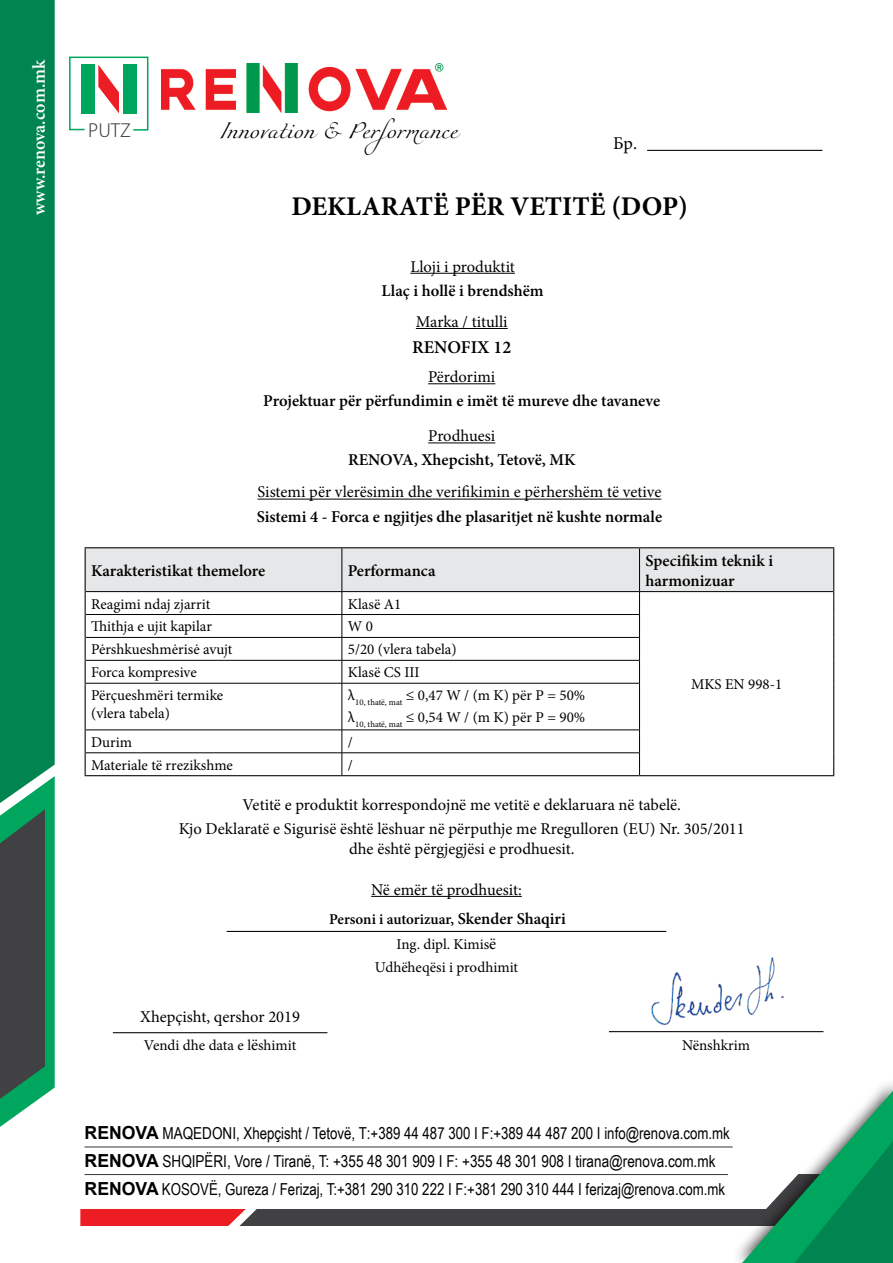
<style>
.page{position:relative;width:893px;height:1263px;background:#fff}
.page>*{position:absolute;margin:0;border:0;box-sizing:border-box;transform-origin:0 0}
.t1{font:700 27px "Minion Pro";color:#000}
.t2{font:18px "Miama Nueva";color:#000}
.t3{font:600 18px "Minion Pro";letter-spacing:-.005em;color:#fff}
.t4{font:600 18px "Minion Pro";color:#000}
.t5{font:300 18px "Koz Go Pr 6 N";color:#414042}
.t6{font:18px "Minion Pro";color:#000}
.t7{font:16.5px/24px "Minion Pro";color:#000;text-align:center}
.t8{font:16.5px/28px "Arial Narrow";color:#000}
.t9{font:600 16.5px/19.8px "Minion Pro";color:#000}
.t10{font:15px/18px "Minion Pro";color:#000}
.t11{font:600 15px/25.7px "Minion Pro";letter-spacing:-.005em;color:#000;text-align:center}
.s1{font-size:15px}
.s2{font-size:16.5px}
.s3{font-weight:400}
.s4{font-weight:400;font-size:16.5px}
.s5{font-family:"Arial";font-weight:700;font-size:18px}
</style>
<div class="page">
<svg style="left:202px;top:1175px;width:529px;height:51px"></svg>
<svg style="left:0;top:0;width:55px;height:1127px;background:#137d53"></svg>
<div style="left:80px;top:1209px;width:166px;height:17px;background:#ed1d24"></div>
<div style="left:731px;top:1075px;width:162px;height:188px;background:#000;opacity:.75"></div>
<svg style="left:742px;top:1091px;width:151px;height:172px"></svg>
<hr style="left:85px;top:1174px;width:643px;height:1px;background:#414042">
<hr style="left:85px;top:1146px;width:648px;height:1px;background:#414042">
<img style="left:161px;top:63px;width:286px;height:49px">
<svg style="left:69px;top:56px;width:80px;height:75px"></svg>
<hr style="left:410px;top:273px;width:105px;height:1px;background:#000">
<hr style="left:647px;top:150px;width:175px;height:1px;background:#000">
<hr style="left:416px;top:328px;width:92px;height:1px;background:#000">
<hr style="left:428px;top:383px;width:67px;height:1px;background:#000">
<hr style="left:428px;top:442px;width:67px;height:1px;background:#000">
<hr style="left:258px;top:499px;width:403px;height:1px;background:#000">
<hr style="left:86px;top:683px;width:256px;height:1px;background:#000">
<hr style="left:342px;top:683px;width:298px;height:1px;background:#000">
<hr style="left:342px;top:683px;width:1px;height:47px;background:#000">
<hr style="left:639px;top:683px;width:1px;height:47px;background:#000">
<hr style="left:86px;top:730px;width:256px;height:1px;background:#000">
<hr style="left:342px;top:730px;width:298px;height:1px;background:#000">
<hr style="left:86px;top:752px;width:256px;height:1px;background:#000">
<hr style="left:342px;top:752px;width:298px;height:1px;background:#000">
<svg style="left:342px;top:730px;width:1px;height:45px"></svg>
<svg style="left:639px;top:730px;width:1px;height:45px"></svg>
<hr style="left:85px;top:547px;width:257px;height:1px;background:#000">
<hr style="left:342px;top:547px;width:297px;height:1px;background:#000">
<hr style="left:639px;top:547px;width:195px;height:1px;background:#000">
<hr style="left:833px;top:683px;width:1px;height:47px;background:#000">
<svg style="left:833px;top:730px;width:1px;height:45px"></svg>
<hr style="left:639px;top:775px;width:195px;height:1px;background:#000">
<svg style="left:85px;top:548px;width:749px;height:135px"></svg>
<hr style="left:85px;top:683px;width:1px;height:47px;background:#000">
<svg style="left:85px;top:730px;width:1px;height:45px"></svg>
<hr style="left:85px;top:775px;width:257px;height:1px;background:#000">
<hr style="left:342px;top:775px;width:297px;height:1px;background:#000">
<hr style="left:371px;top:896px;width:151px;height:1px;background:#000">
<hr style="left:227px;top:931px;width:439px;height:1px;background:#000">
<hr style="left:113px;top:1032px;width:214px;height:1px;background:#000">
<hr style="left:609px;top:1031px;width:214px;height:1px;background:#000">
<img style="left:651px;top:957px;width:133px;height:68px">
<p class="t3" style="left:27px;top:215px;width:158px;rotate:-90deg">www.renova.com.mk</p>
<p class="t5" style="left:88px;top:120px;width:44px">PUTZ</p>
<p class="t2" style="left:220px;top:121px;width:240px">Innovation &amp; Performance</p>
<p class="t6" style="left:613px;top:131px;width:25px">Бр.</p>
<h1 class="t1" style="left:291px;top:187px;width:398px">DEKLARATË PËR VETITË (DOP)</h1>
<p class="t7" style="left:410px;top:254px;width:106px">Lloji i produktit</p>
<p class="t9" style="left:382px;top:280px;width:163px">Llaç i hollë i brendshëm</p>
<p class="t7" style="left:416px;top:310px;width:93px">Marka / titulli</p>
<p class="t4" style="left:412px;top:334px;width:100px">RENOFIX 12</p>
<p class="t7" style="left:428px;top:365px;width:69px">Përdorimi</p>
<p class="t9" style="left:263px;top:391px;width:399px">Projektuar për përfundimin e imët të mureve dhe tavaneve</p>
<p class="t7" style="left:428px;top:424px;width:69px">Prodhuesi</p>
<p class="t9" style="left:348px;top:450px;width:229px">RENOVA, Xhepcisht, Tetovë, MK</p>
<p class="t7" style="left:258px;top:480px;width:405px">Sistemi për vlerësimin dhe verifikimin e përhershëm të vetive</p>
<p class="t9" style="left:257px;top:506px;width:407px">Sistemi 4 - Forca e ngjitjes dhe plasaritjet në kushte normale</p>
<p class="t9" style="left:91px;top:560px;width:176px">Karakteristikat themelore</p>
<p class="t9" style="left:348px;top:560px;width:89px">Performanca</p>
<p class="t9" style="left:646px;top:550px;width:129px">Specifikim teknik i harmonizuar</p>
<p class="t10" style="left:91px;top:595px;width:121px">Reagimi ndaj zjarrit</p>
<p class="t10" style="left:348px;top:595px;width:55px">Klasë A1</p>
<p class="t10" style="left:91px;top:618px;width:122px">Thithja e ujit kapilar</p>
<p class="t10" style="left:348px;top:618px;width:27px">W 0</p>
<p class="t10" style="left:91px;top:641px;width:143px">Pėrshkueshmėrisė avujt</p>
<p class="t10" style="left:348px;top:641px;width:110px">5/20 (vlera tabela)</p>
<p class="t10" style="left:91px;top:663px;width:107px">Forca kompresive</p>
<p class="t10" style="left:348px;top:663px;width:73px">Klasë CS III</p>
<p class="t10" style="left:91px;top:686px;width:134px">Përçueshmëri termike (vlera tabela)</p>
<p class="t10" style="left:348px;top:684px;width:239px;line-height:22.2px">λ<sub>10,</sub> <sub>thatë,</sub> <sub>mat</sub> ≤ 0,47 W / (m K) për P = 50% λ<sub>10,</sub> <sub>thatë,</sub> <sub>mat</sub> ≤ 0,54 W / (m K) për P = 90%</p>
<p class="t10" style="left:91px;top:733px;width:43px">Durim</p>
<p class="t10" style="left:348px;top:733px;width:6px">/</p>
<p class="t10" style="left:91px;top:756px;width:143px">Materiale të rrezikshme</p>
<p class="t10" style="left:348px;top:756px;width:6px">/</p>
<p class="t7" style="left:179px;top:793px;width:567px">Vetitë e produktit korrespondojnë me vetit<span class="s1">ë</span> e deklaruara në tabelë.<br>Kjo Deklaratë e Sigurisë është lëshuar në përputhje me Rregulloren (EU) Nr. 305/2011</p>
<p class="t7" style="left:349px;top:837px;width:227px">dhe është përgjegjësi e prodhuesit.</p>
<p class="t7" style="left:371px;top:877px;width:152px">Në emër të prodhuesit:</p>
<p class="t11" style="left:329px;top:906px;width:238px">Personi i autorizuar, <span class="s2">Skender Shaqiri<br></span><span class="s3">Ing. dipl. Kimis</span><span class="s4">ë</span></p>
<p class="t10" style="left:375px;top:958px;width:145px">Udhëheqësi i prodhimit</p>
<p class="t10" style="left:691px;top:675px;width:93px">MKS EN 998-1</p>
<p class="t7" style="left:140px;top:1004px;width:161px">Xhepçisht, qershor 2019</p>
<p class="t10" style="left:144px;top:1036px;width:154px">Vendi dhe data e l<span class="s2">ë</span>shimit</p>
<p class="t10" style="left:682px;top:1036px;width:70px">Nënshkrim</p>
<p class="t8" style="left:85px;top:1118px;width:647px"><span class="s5">RENOVA</span> Maqedoni, Xhepçisht / Tetovë, T:+389 44 487 300 I F:+389 44 487 200 I info@renova.com.mk<br><span class="s5">RENOVA</span> SHQI PËRI, Vore / Tiranë, T: +355 48 301 909 I F: +355 48 301 908 I tirana@renova.com.mk<br><span class="s5">RENOVA</span> KOSOVË, Gureza / Ferizaj, T:+381 290 310 222 I F:+381 290 310 444 I ferizaj@renova.com.mk</p>
</div>
